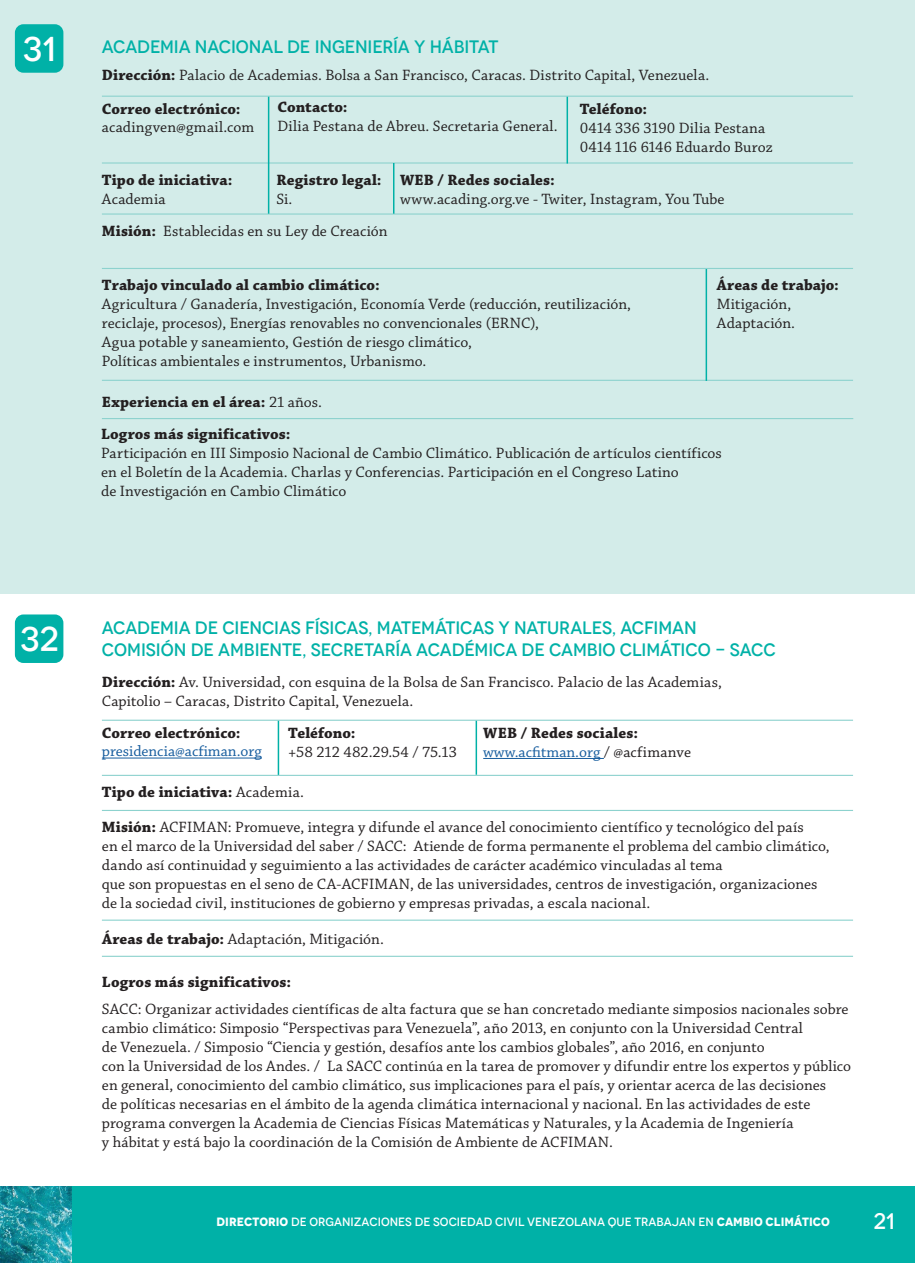
<style>
.page{position:relative;width:915px;height:1263px;background:#fff}
.page>*{position:absolute;margin:0;border:0;box-sizing:border-box;transform-origin:0 0}
.t1{font:500 34.5px "Novecento";color:#fff}
.t2{font:500 22.5px "Novecento";color:#fff}
.NOMBRES{font:500 18px "Novecento";letter-spacing:-.01em;color:#00b1a7}
.t3{font:15.75px "Chaparral Pro";letter-spacing:.005em;color:#231f20}
.t4{font:700 15.75px "Chaparral Pro";letter-spacing:.005em;color:#231f20}
.t5{font:15.75px "Chaparral Pro";color:#175d9e}
.t6{font:500 12px "Novecento";color:#fff}
.s1{font-weight:700}
.s2{font-weight:400}
.s3{color:#231f20}
</style>
<div class="page">
<div style="left:0;top:1186px;width:914px;height:77px;background:#00b1a7"></div>
<div style="left:0;top:0;width:914px;height:593px;background:#d3ece9"></div>
<img style="left:0;top:1186px;width:71px;height:77px">
<div style="left:15px;top:24px;width:48px;height:49px;background:#00b1a7;border-radius:9px"></div>
<div style="left:15px;top:614px;width:48px;height:49px;background:#00b1a7;border-radius:9px"></div>
<hr style="left:102px;top:96px;width:750px;height:1px;background:#8dd2ce">
<hr style="left:102px;top:162px;width:750px;height:2px;background:#8dd2ce">
<hr style="left:102px;top:213px;width:750px;height:2px;background:#8dd2ce">
<hr style="left:102px;top:268px;width:750px;height:1px;background:#8dd2ce">
<hr style="left:102px;top:380px;width:750px;height:1px;background:#8dd2ce">
<hr style="left:102px;top:418px;width:751px;height:1px;background:#8dd2ce">
<hr style="left:268px;top:97px;width:1px;height:117px;background:#00b1a7">
<hr style="left:393px;top:163px;width:1px;height:51px;background:#00b1a7">
<hr style="left:566px;top:97px;width:2px;height:67px;background:#00b1a7">
<hr style="left:705px;top:269px;width:1px;height:112px;background:#00b1a7">
<hr style="left:102px;top:758px;width:160px;height:1px;background:#175d9e">
<hr style="left:483px;top:758px;width:120px;height:1px;background:#175d9e">
<hr style="left:102px;top:720px;width:750px;height:1px;background:#8dd2ce">
<hr style="left:102px;top:810px;width:750px;height:1px;background:#8dd2ce">
<hr style="left:102px;top:919px;width:750px;height:2px;background:#8dd2ce">
<hr style="left:102px;top:956px;width:750px;height:1px;background:#8dd2ce">
<hr style="left:277px;top:721px;width:2px;height:54px;background:#00b1a7">
<hr style="left:475px;top:721px;width:2px;height:54px;background:#00b1a7">
<hr style="left:102px;top:775px;width:750px;height:1px;background:#8dd2ce">
<p class="t1" style="left:23px;top:28px;width:35px">31</p>
<p class="NOMBRES" style="left:102px;top:36px;width:398px">ACADEMIA NACIONAL DE INGENIERÍA Y HÁBITAT</p>
<p class="t3" style="left:102px;top:66px;width:608px"><span class="s1">Dirección:</span> Palacio de Academias. Bolsa a San Francisco, Caracas. Distrito Capital, Venezuela.</p>
<p class="t4" style="left:277px;top:98px;width:72px">Contacto:</p>
<p class="t3" style="left:277px;top:117px;width:281px">Dilia Pestana de Abreu. Secretaria General.</p>
<p class="t4" style="left:102px;top:99px;width:140px">Correo electrónico:</p>
<p class="t3" style="left:102px;top:119px;width:154px">acadingven@gmail.com</p>
<p class="t4" style="left:102px;top:170px;width:132px">Tipo de iniciativa:</p>
<p class="t3" style="left:102px;top:190px;width:65px">Academia</p>
<p class="t4" style="left:579px;top:100px;width:69px">Teléfono:</p>
<p class="t3" style="left:579px;top:119px;width:187px">0414 336 3190 Dilia Pestana</p>
<p class="t3" style="left:579px;top:138px;width:194px">0414 116 6146 Eduardo Buroz</p>
<p class="t4" style="left:276px;top:170px;width:107px">Registro legal:</p>
<p class="t3" style="left:276px;top:190px;width:17px">Si.</p>
<p class="t3" style="left:102px;top:222px;width:287px"><span class="s1">Misión:</span> Establecidas en su Ley de Creación</p>
<p class="t4" style="left:102px;top:276px;width:279px">Trabajo vinculado al cambio climático:</p>
<p class="t3" style="left:102px;top:295px;width:530px">Agricultura / Ganadería, Investigación, Economía Verde (reducción, reutilización,</p>
<p class="t3" style="left:102px;top:314px;width:438px">reciclaje, procesos), Energías renovables no convencionales (ERNC),</p>
<p class="t3" style="left:102px;top:333px;width:371px">Agua potable y saneamiento, Gestión de riesgo climático,</p>
<p class="t3" style="left:102px;top:352px;width:326px">Políticas ambientales e instrumentos, Urbanismo.</p>
<p class="t4" style="left:102px;top:393px;width:221px">Experiencia en el área: <span class="s2">21 años.</span></p>
<p class="t4" style="left:101px;top:425px;width:191px">Logros más significativos:</p>
<p class="t3" style="left:101px;top:445px;width:622px">Participación en III Simposio Nacional de Cambio Climático. Publicación de artículos científicos</p>
<p class="t3" style="left:101px;top:463px;width:579px">en el Boletín de la Academia. Charlas y Conferencias. Participación en el Congreso Latino</p>
<p class="t3" style="left:101px;top:482px;width:247px">de Investigación en Cambio Climático</p>
<p class="t4" style="left:400px;top:171px;width:156px">WEB / Redes sociales:</p>
<p class="t3" style="left:400px;top:190px;width:326px">www.acading.org.ve - Twiter, Instagram, You Tube</p>
<p class="t4" style="left:716px;top:276px;width:124px">Áreas de trabajo:</p>
<p class="t3" style="left:716px;top:295px;width:76px">Mitigación,</p>
<p class="t3" style="left:716px;top:314px;width:80px">Adaptación.</p>
<p class="t1" style="left:20px;top:618px;width:40px">32</p>
<p class="NOMBRES" style="left:102px;top:617px;width:596px">ACADEMIA DE CIENCIAS FÍSICAS, MATEMÁTICAS Y NATURALES, ACFIMAN</p>
<p class="NOMBRES" style="left:102px;top:638px;width:675px">COMISIÓN DE AMBIENTE, SECRETARÍA ACADÉMICA DE CAMBIO CLIMÁTICO - SACC</p>
<p class="t3" style="left:102px;top:673px;width:621px"><span class="s1">Dirección:</span> Av. Universidad, con esquina de la Bolsa de San Francisco. Palacio de las Academias,</p>
<p class="t3" style="left:102px;top:692px;width:313px">Capitolio – Caracas, Distrito Capital, Venezuela.</p>
<p class="t4" style="left:483px;top:724px;width:156px">WEB / Redes sociales:</p>
<p class="t5" style="left:483px;top:743px;width:209px">www.acfitman.org <span class="s3">/ @acfimanve</span></p>
<p class="t4" style="left:102px;top:723px;width:140px">Correo electrónico:</p>
<p class="t5" style="left:102px;top:743px;width:161px">presidencia@acfiman.org</p>
<p class="t4" style="left:102px;top:783px;width:203px">Tipo de iniciativa: <span class="s2">Academia.</span></p>
<p class="t3" style="left:102px;top:818px;width:703px"><span class="s1">Misión:</span> ACFIMAN: Promueve, integra y difunde el avance del conocimiento científico y tecnológico del país</p>
<p class="t3" style="left:102px;top:837px;width:729px">en el marco de la Universidad del saber / SACC: Atiende de forma permanente el problema del cambio climático,</p>
<p class="t3" style="left:102px;top:856px;width:622px">dando así continuidad y seguimiento a las actividades de carácter académico vinculadas al tema</p>
<p class="t3" style="left:102px;top:875px;width:716px">que son propuestas en el seno de CA-ACFIMAN, de las universidades, centros de investigación, organizaciones</p>
<p class="t3" style="left:102px;top:894px;width:549px">de la sociedad civil, instituciones de gobierno y empresas privadas, a escala nacional.</p>
<p class="t4" style="left:288px;top:724px;width:69px">Teléfono:</p>
<p class="t3" style="left:288px;top:743px;width:170px">+58 212 482.29.54 / 75.13</p>
<p class="t3" style="left:102px;top:930px;width:283px"><span class="s1">Áreas de trabajo:</span> Adaptación, Mitigación.</p>
<p class="t4" style="left:102px;top:972px;width:191px">Logros más significativos:</p>
<p class="t3" style="left:102px;top:1001px;width:748px">SACC: Organizar actividades científicas de alta factura que se han concretado mediante simposios nacionales sobre</p>
<p class="t3" style="left:102px;top:1020px;width:702px">cambio climático: Simposio “Perspectivas para Venezuela”, año 2013, en conjunto con la Universidad Central</p>
<p class="t3" style="left:102px;top:1038px;width:664px">de Venezuela. / Simposio “Ciencia y gestión, desafíos ante los cambios globales”, año 2016, en conjunto</p>
<p class="t3" style="left:102px;top:1057px;width:750px">con la Universidad de los Andes. / La SACC continúa en la tarea de promover y difundir entre los expertos y público</p>
<p class="t3" style="left:102px;top:1076px;width:725px">en general, conocimiento del cambio climático, sus implicaciones para el país, y orientar acerca de las decisiones</p>
<p class="t3" style="left:102px;top:1095px;width:709px">de políticas necesarias en el ámbito de la agenda climática internacional y nacional. En las actividades de este</p>
<p class="t3" style="left:102px;top:1114px;width:692px">programa convergen la Academia de Ciencias Físicas Matemáticas y Naturales, y la Academia de Ingeniería</p>
<p class="t3" style="left:102px;top:1133px;width:512px">y hábitat y está bajo la coordinación de la Comisión de Ambiente de ACFIMAN.</p>
<p class="t6" style="left:216px;top:1215px;width:614px"><span class="s1">DIRECTORIO</span> DE ORGANIZACIONES DE SOCIEDAD CIVIL VENEZOLANA QUE TRABAJAN EN <span class="s1">CAMBIO CLIMÁTICO</span></p>
<p class="t2" style="left:873px;top:1208px;width:23px">21</p>
</div>
